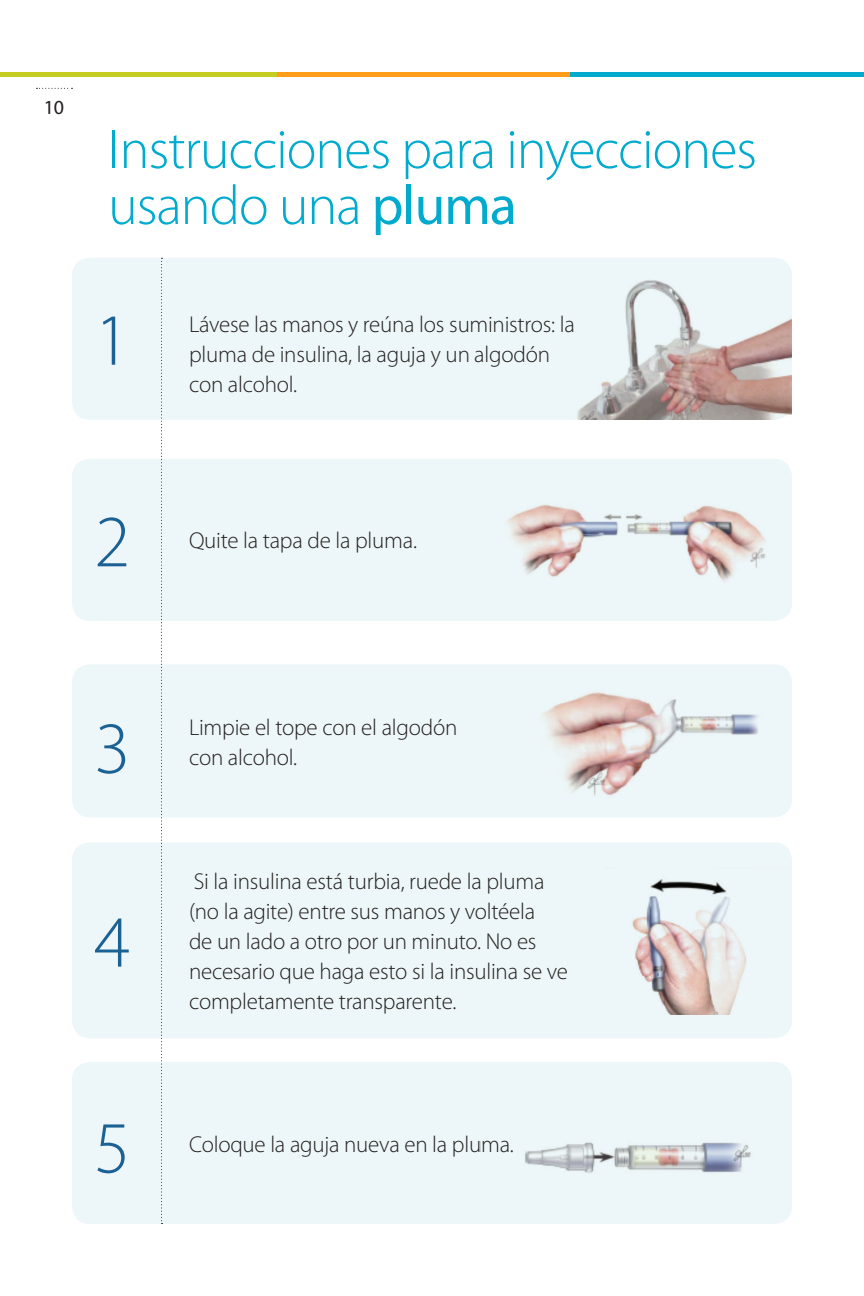
<style>
.page{position:relative;width:864px;height:1296px;background:#fff}
.page>*{position:absolute;margin:0;border:0;box-sizing:border-box;transform-origin:0 0}
.t1{font:300 74px "Myriad Pro";color:#1b6194}
.t2{font:300 56px/56px "Myriad Pro";letter-spacing:-.02em;color:#00abcd}
.t3{font:300 23px/30px "Myriad Pro";letter-spacing:-.01em;color:#231f20}
.t4{font:20px "Myriad Pro";color:#231f20}
.s1{font-weight:400}
</style>
<div class="page">
<hr style="left:0;top:72px;width:277px;height:4px;background:#c5cc22">
<hr style="left:277px;top:72px;width:293px;height:4px;background:#ff9d1b">
<hr style="left:570px;top:72px;width:294px;height:4px;background:#00abcd">
<svg style="left:36px;top:88px;width:37px;height:1px"></svg>
<div style="left:72px;top:258px;width:720px;height:162px;background:#edf6f8;border-radius:18px"></div>
<div style="left:72px;top:459px;width:720px;height:162px;background:#edf6f8;border-radius:18px"></div>
<div style="left:72px;top:1062px;width:720px;height:162px;background:#edf6f8;border-radius:18px"></div>
<div style="left:72px;top:664px;width:720px;height:153px;background:#edf6f8;border-radius:18px"></div>
<div style="left:72px;top:842px;width:720px;height:196px;background:#edf6f8;border-radius:18px"></div>
<svg style="left:161px;top:258px;width:2px;height:966px"></svg>
<img style="left:577px;top:280px;width:215px;height:140px">
<img style="left:507px;top:504px;width:284px;height:109px">
<img style="left:542px;top:692px;width:216px;height:104px">
<img style="left:632px;top:879px;width:114px;height:135px">
<img style="left:525px;top:1142px;width:226px;height:31px">
<p class="t4" style="left:44px;top:95px;width:22px">10</p>
<p class="t2" style="left:108px;top:121px;width:651px">Instrucciones para inyecciones usando una <span class="s1">pluma</span></p>
<p class="t1" style="left:94px;top:296px;width:38px">1</p>
<p class="t3" style="left:189px;top:309px;width:387px">Lávese las manos y reúna los suministros: la pluma de insulina, la aguja y un algodón con alcohol.</p>
<p class="t1" style="left:94px;top:497px;width:38px">2</p>
<p class="t3" style="left:189px;top:526px;width:230px">Quite la tapa de la pluma.</p>
<p class="t1" style="left:94px;top:704px;width:38px">3</p>
<p class="t1" style="left:94px;top:897px;width:38px">4</p>
<p class="t1" style="left:94px;top:1103px;width:38px">5</p>
<p class="t3" style="left:189px;top:712px;width:270px">Limpie el tope con el algodón con alcohol.</p>
<p class="t3" style="left:189px;top:866px;width:381px">Si la insulina está turbia, ruede la pluma (no la agite) entre sus manos y voltéela<br>de un lado a otro por un minuto. No es necesario que haga esto si la insulina se ve completamente transparente.</p>
<p class="t3" style="left:189px;top:1129px;width:326px">Coloque la aguja nueva en la pluma.</p>
</div>
